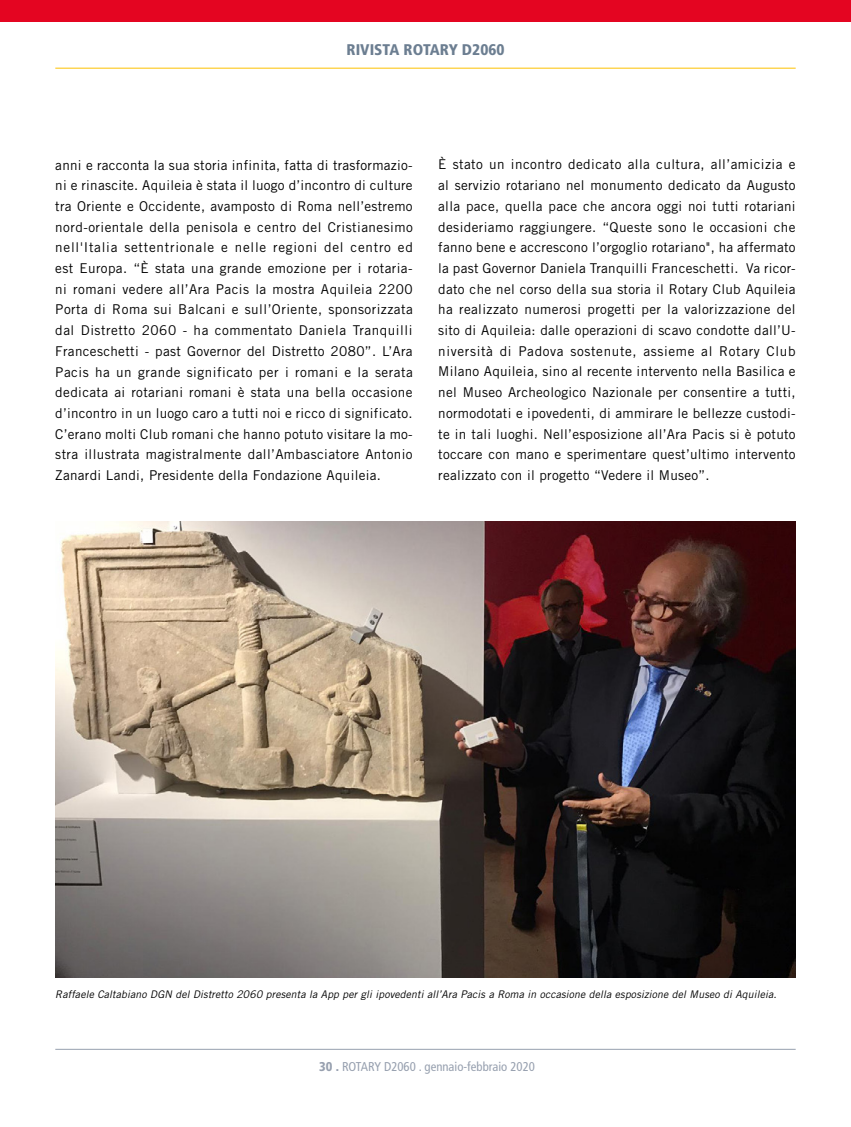
<style>
.page{position:relative;width:851px;height:1127px;background:#fff}
.page>*{position:absolute;margin:0;border:0;box-sizing:border-box;transform-origin:0 0}
.t1{font:900 condensed 15.45px "Frutiger LT Std";color:#6c7e91}
.t2{font:13.5px/20.7px "Trade Gothic LT Std";letter-spacing:.02em;color:#000;text-align:justify}
.t3{font:condensed 12.75px "Frutiger LT Std";color:#97a0af}
.t4{font:italic 10.5px "Trade Gothic LT Std";color:#000}
.s1{font-weight:900}
</style>
<div class="page">
<hr style="left:55px;top:1049px;width:740px;height:1px;background:#97a0af">
<hr style="left:55px;top:68px;width:740px;height:1px;background:#fdc100">
<img style="left:55px;top:521px;width:740px;height:456px">
<div style="left:0;top:0;width:850px;height:21px;background:#e40521"></div>
<p class="t1" style="left:346px;top:40px;width:159px">RIVISTA ROTARY D2060</p>
<p class="t2" style="left:55px;top:154px;width:359px">anni e racconta la sua storia infinita, fatta di trasformazio&shy;ni e rinascite. Aquileia è stata il luogo d’incontro di culture tra Oriente e Occidente, avamposto di Roma nell’estremo nord-orientale della penisola e centro del Cristianesimo nell'Italia settentrionale e nelle regioni del centro ed est Europa. “È stata una grande emozione per i rotaria&shy;ni romani vedere all’Ara Pacis la mostra Aquileia 2200<br>Porta di Roma sui Balcani e sull’Oriente, sponsorizzata dal Distretto 2060 - ha commentato Daniela Tranquilli Franceschetti - past Governor del Distretto 2080”. L’Ara Pacis ha un grande significato per i romani e la serata dedicata ai rotariani romani è stata una bella occasione d’incontro in un luogo caro a tutti noi e ricco di significato.<br>C’erano molti Club romani che hanno potuto visitare la mo&shy;stra illustrata magistralmente dall’Ambasciatore Antonio Zanardi Landi, Presidente della Fondazione Aquileia.</p>
<p class="t2" style="left:438px;top:154px;width:359px">È stato un incontro dedicato alla cultura, all’amicizia e al servizio rotariano nel monumento dedicato da Augusto alla pace, quella pace che ancora oggi noi tutti rotariani desideriamo raggiungere. “Queste sono le occasioni che fanno bene e accrescono l’orgoglio rotariano", ha affermato la past Governor Daniela Tranquilli Franceschetti. Va ricor&shy;dato che nel corso della sua storia il Rotary Club Aquileia ha realizzato numerosi progetti per la valorizzazione del sito di Aquileia: dalle operazioni di scavo condotte dall’U&shy;niversità di Padova sostenute, assieme al Rotary Club Milano Aquileia, sino al recente intervento nella Basilica e nel Museo Archeologico Nazionale per consentire a tutti, normodotati e ipovedenti, di ammirare le bellezze custodi&shy;te in tali luoghi. Nell’esposizione all’Ara Pacis si è potuto toccare con mano e sperimentare quest’ultimo intervento realizzato con il progetto “Vedere il Museo”.</p>
<p class="t4" style="left:55px;top:987px;width:725px">Raffaele Caltabiano DGN del Distretto 2060 presenta la App per gli ipovedenti all’Ara Pacis a Roma in occasione della esposizione del Museo di Aquileia.</p>
<p class="t3" style="left:319px;top:1059px;width:217px"><span class="s1">30 .</span> ROTARY D2060 . gennaio-febbraio 2020</p>
</div>
